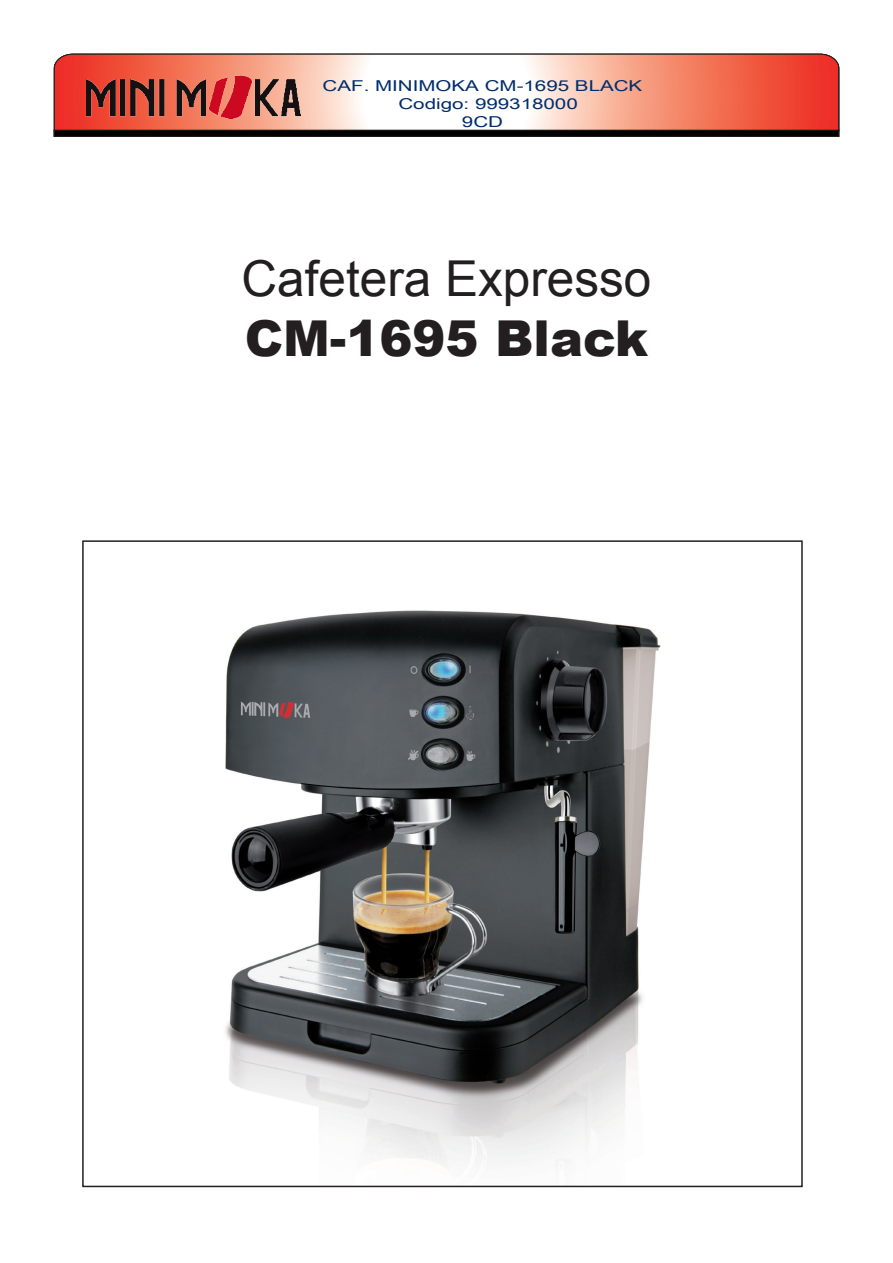
<style>
.page{position:relative;width:893px;height:1263px;background:#fff}
.page>*{position:absolute;margin:0;border:0;box-sizing:border-box;transform-origin:0 0}
.Estilo_de_párrafo_3{font:49.5px "Arial";color:#231f20}
.Estilo_de_párrafo_3-2{font:900 49.5px "Arial";color:#231f20}
.t1{font:15px "Arial Unicode MS";color:#002c6b;scale:1.37 1}
</style>
<div class="page">
<svg style="left:54px;top:54px;width:785px;height:76px"></svg>
<div style="left:54px;top:130px;width:785px;height:6px;background:#000"></div>
<div style="left:54px;top:130px;width:785px;height:7px;border:1px solid #231f20"></div>
<img style="left:86px;top:75px;width:215px;height:44px">
<img style="left:225px;top:610px;width:436px;height:557px">
<p class="t1" style="left:323px;top:75px;width:235px">CAF. MINIMOKA CM-1695 BLACK</p>
<p class="t1" style="left:398px;top:93px;width:132px">Codigo: 999318000</p>
<p class="t1" style="left:462px;top:111px;width:31px">9CD</p>
<p class="Estilo_de_párrafo_3" style="left:241px;top:246px;width:411px">Cafetera Expresso</p>
<p class="Estilo_de_párrafo_3-2" style="left:245px;top:302px;width:405px">CM-1695 Black</p>
</div>
